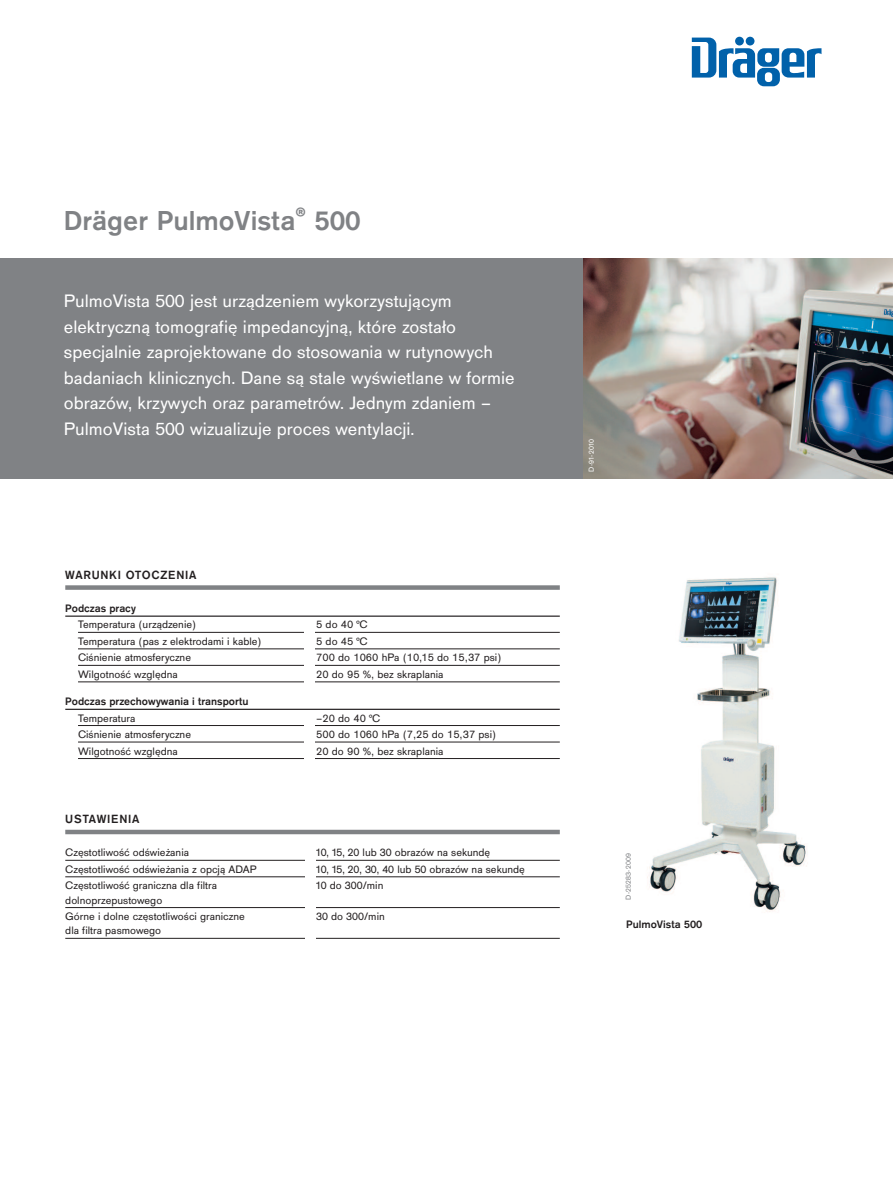
<style>
.page{position:relative;width:893px;height:1191px;background:#fff}
.page>*{position:absolute;margin:0;border:0;box-sizing:border-box;transform-origin:0 0}
.t1{font:700 28.5px "Draeger San";color:#808285}
.t2{font:18.75px/25.5px "Draeger San";color:#fff}
.t3{font:700 12.3px "Draeger San Tab";letter-spacing:.055em;color:#231f20}
.t4{font:11.25px "Draeger San Tab";color:#231f20}
.t5{font:11.25px/16.5px "Draeger San";color:#231f20}
.t6{font:700 11.25px "Draeger San Tab";color:#231f20}
.t7{font:700 11.25px "Draeger San";color:#231f20}
.t8{font:7.5px "Draeger San";letter-spacing:.025em;color:#808285}
.t9{font:7.5px "Draeger San";letter-spacing:.025em;color:#fff}
</style>
<div class="page">
<img style="left:583px;top:258px;width:310px;height:220px">
<div style="left:0;top:258px;width:583px;height:220px;background:#808285"></div>
<div style="left:65px;top:585px;width:495px;height:5px;background:#808285"></div>
<hr style="left:65px;top:615px;width:495px;height:2px;background:#231f20">
<hr style="left:78px;top:632px;width:482px;height:1px;background:#231f20">
<hr style="left:78px;top:648px;width:482px;height:1px;background:#231f20">
<hr style="left:78px;top:665px;width:482px;height:1px;background:#231f20">
<hr style="left:78px;top:681px;width:482px;height:1px;background:#231f20">
<hr style="left:65px;top:708px;width:495px;height:2px;background:#231f20">
<hr style="left:78px;top:725px;width:482px;height:1px;background:#231f20">
<hr style="left:78px;top:741px;width:482px;height:1px;background:#231f20">
<hr style="left:78px;top:758px;width:482px;height:1px;background:#231f20">
<div style="left:65px;top:829px;width:495px;height:5px;background:#808285"></div>
<hr style="left:65px;top:860px;width:495px;height:1px;background:#231f20">
<hr style="left:65px;top:876px;width:495px;height:1px;background:#231f20">
<hr style="left:65px;top:907px;width:495px;height:1px;background:#231f20">
<hr style="left:65px;top:938px;width:495px;height:1px;background:#231f20">
<div style="left:305px;top:846px;width:10px;height:101px;background:#fff"></div>
<div style="left:304px;top:618px;width:11px;height:73px;background:#fff"></div>
<div style="left:304px;top:712px;width:11px;height:51px;background:#fff"></div>
<svg style="left:692px;top:38px;width:129px;height:48px"></svg>
<img style="left:647px;top:577px;width:160px;height:335px">
<h1 class="t1" style="left:64px;top:203px;width:299px">Dräger PulmoVista<sup>®</sup> 500</h1>
<p class="t2" style="left:64px;top:288px;width:453px">PulmoVista 500 jest urządzeniem wykorzystującym elektryczną tomografię impedancyjną, które zostało specjalnie zaprojektowane do stosowania w rutynowych badaniach klinicznych. Dane są stale wyświetlane w formie obrazów, krzywych oraz parametrów. Jednym zdaniem – PulmoVista 500 wizualizuje proces wentylacji.</p>
<p class="t3" style="left:65px;top:567px;width:133px">warUnki otoczenia</p>
<p class="t7" style="left:65px;top:601px;width:72px">Podczas pracy</p>
<p class="t4" style="left:78px;top:618px;width:120px">Temperatura (urządzenie)</p>
<p class="t4" style="left:316px;top:618px;width:53px">5 do 40 °C</p>
<p class="t4" style="left:78px;top:634px;width:185px">Temperatura (pas z elektrodami i kable)</p>
<p class="t4" style="left:316px;top:634px;width:53px">5 do 45 °C</p>
<p class="t4" style="left:78px;top:651px;width:115px">Ciśnienie atmosferyczne</p>
<p class="t4" style="left:316px;top:651px;width:187px">700 do 1060 hPa (10,15 do 15,37 psi)</p>
<p class="t4" style="left:78px;top:667px;width:101px">Wilgotność względna</p>
<p class="t4" style="left:316px;top:667px;width:129px">20 do 95 %, bez skraplania</p>
<p class="t6" style="left:65px;top:694px;width:185px">Podczas przechowywania i transportu</p>
<p class="t4" style="left:78px;top:711px;width:59px">Temperatura</p>
<p class="t4" style="left:316px;top:711px;width:66px">–20 do 40 °C</p>
<p class="t4" style="left:78px;top:727px;width:115px">Ciśnienie atmosferyczne</p>
<p class="t4" style="left:316px;top:727px;width:182px">500 do 1060 hPa (7,25 do 15,37 psi)</p>
<p class="t4" style="left:78px;top:744px;width:101px">Wilgotność względna</p>
<p class="t4" style="left:316px;top:744px;width:129px">20 do 90 %, bez skraplania</p>
<p class="t3" style="left:65px;top:812px;width:76px">Ustawienia</p>
<p class="t5" style="left:65px;top:844px;width:125px">Częstotliwość odświeżania</p>
<p class="t5" style="left:316px;top:844px;width:176px">10, 15, 20 lub 30 obrazów na sekundę</p>
<p class="t5" style="left:65px;top:860px;width:193px">Częstotliwość odświeżania z opcją ADAP</p>
<p class="t5" style="left:316px;top:860px;width:210px">10, 15, 20, 30, 40 lub 50 obrazów na sekundę</p>
<p class="t5" style="left:65px;top:877px;width:153px">Częstotliwość graniczna dla filtra</p>
<p class="t5" style="left:316px;top:877px;width:69px">10 do 300/min</p>
<p class="t5" style="left:65px;top:891px;width:181px">dolnoprzepustowego<br>Górne i dolne częstotliwości graniczne</p>
<p class="t5" style="left:316px;top:908px;width:70px">30 do 300/min</p>
<p class="t5" style="left:65px;top:922px;width:97px">dla filtra pasmowego</p>
<p class="t9" style="left:587px;top:472px;width:34px;rotate:-90deg">D-91-2010</p>
<p class="t8" style="left:624px;top:899px;width:48px;rotate:-90deg">D-25283-2009</p>
<p class="t7" style="left:626px;top:917px;width:78px">PulmoVista 500</p>
</div>
